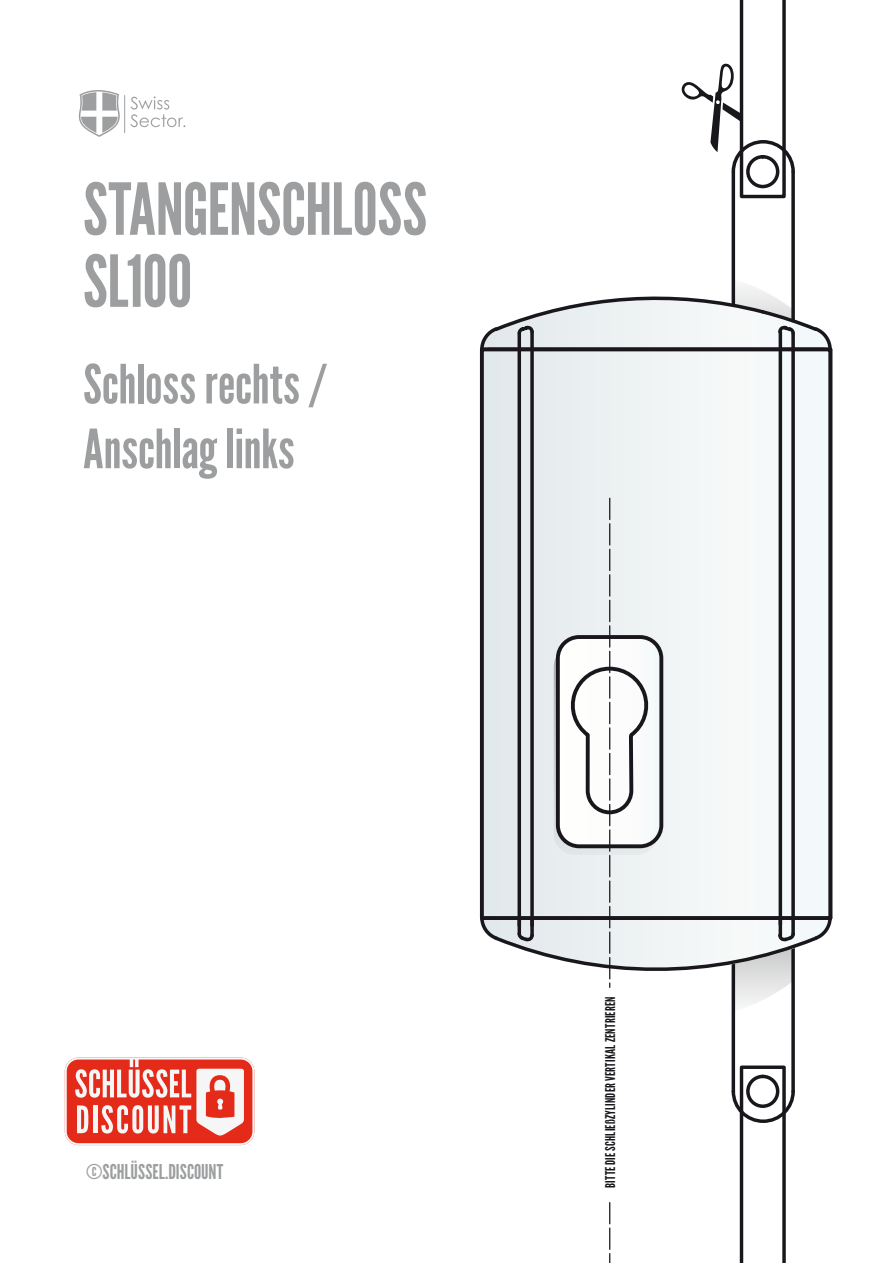
<style>
.page{position:relative;width:893px;height:1263px;background:#fff}
.page>*{position:absolute;margin:0;border:0;box-sizing:border-box;transform-origin:0 0}
.t1{font:71.4px "League Gothic";letter-spacing:-.005em;color:#9c9e9f}
.t2{font:54px/64.8px "League Gothic";letter-spacing:-.005em;color:#9c9e9f}
.t3{font:20.4px "League Gothic";letter-spacing:.005em;color:#9c9e9f}
.t4{font:13.5px "League Gothic";letter-spacing:.015em;color:#1a171c}
</style>
<div class="page">
<hr style="left:732px;top:962px;width:3px;height:129px;background:#1a171c">
<svg style="left:791px;top:1011px;width:4px;height:54px"></svg>
<svg style="left:731px;top:1065px;width:64px;height:198px"></svg>
<hr style="left:732px;top:172px;width:3px;height:133px;background:#1a171c">
<svg style="left:791px;top:200px;width:4px;height:79px"></svg>
<svg style="left:682px;top:0;width:113px;height:200px"></svg>
<div style="left:482px;top:349px;width:348px;height:569px;background:linear-gradient(to right,#e6ecee,#f3f7f7)"></div>
<hr style="left:779px;top:332px;width:3px;height:592px;background:#1a171c">
<svg style="left:791px;top:353px;width:4px;height:145px"></svg>
<svg style="left:530px;top:353px;width:4px;height:145px"></svg>
<hr style="left:518px;top:333px;width:3px;height:592px;background:#1a171c">
<svg style="left:479px;top:279px;width:354px;height:74px"></svg>
<svg style="left:479px;top:498px;width:354px;height:513px"></svg>
<svg style="left:609px;top:1202px;width:1px;height:61px"></svg>
<svg style="left:65px;top:1057px;width:189px;height:88px"></svg>
<svg style="left:78px;top:90px;width:107px;height:47px"></svg>
<h1 class="t1" style="left:83px;top:167px;width:345px">STANGENSCHLOSS</h1>
<h1 class="t1" style="left:83px;top:239px;width:111px">SL100</h1>
<h2 class="t2" style="left:83px;top:352px;width:245px">Schloss rechts /<br>Anschlag links</h2>
<h3 class="t3" style="left:86px;top:1160px;width:139px">©SCHLÜSSEL.DISCOUNT</h3>
<p class="t4" style="left:602px;top:1188px;width:193px;rotate:-90deg">BITTE DIE SCHLIEßZYLINDER VERTIKAL ZENTRIEREN</p>
</div>
